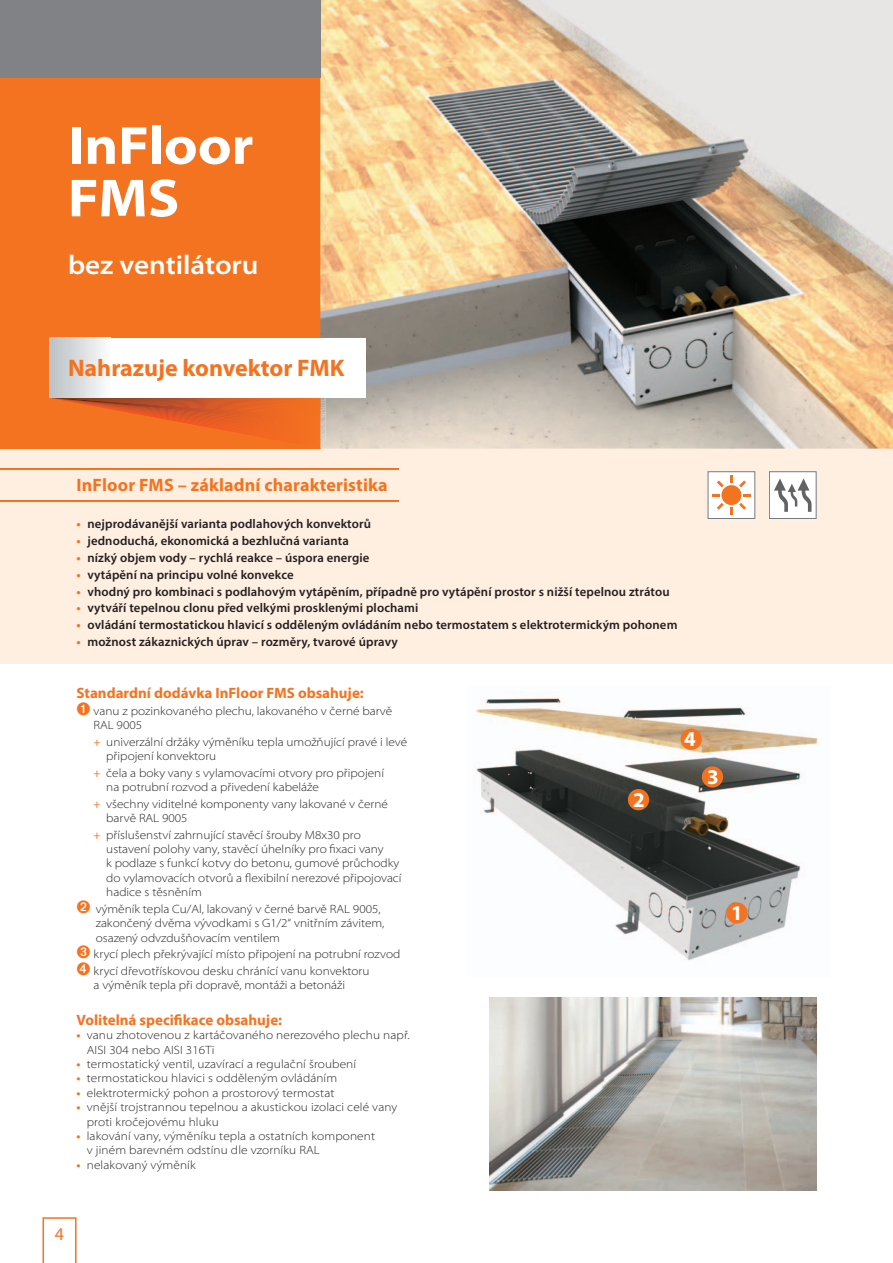
<style>
.page{position:relative;width:893px;height:1263px;background:#fff}
.page>*{position:absolute;margin:0;border:0;box-sizing:border-box;transform-origin:0 0}
.t1{font:700 semi-expanded 54px/52.5px "Myriad Pro";color:#fff}
.t2{font:600 semi-expanded 27px "Myriad Pro";color:#fff}
.t3{font:700 24px "Myriad Pro";color:#f47321}
.t4{font:700 21px "Myriad Pro";color:#fff}
.t5{font:700 18px "Myriad Pro";letter-spacing:.01em;color:#f47321}
.t6{font:18px "Myriad Pro";color:#f47321}
.t7{font:700 15px "Myriad Pro";color:#f47321}
.t8{font:600 12.75px "Myriad Pro";letter-spacing:.01em;color:#231f20}
.t9{font:300 semi-expanded 12px/14.4px "Myriad Pro";color:#231f20}
.s1{font-weight:700;color:#f47321}
.s2{color:#f47321}
.s3{font-weight:400;font-stretch:normal;color:#f47321}
.s4{font-weight:700;font-stretch:normal;color:#f47321}
</style>
<div class="page">
<svg style="left:43px;top:1217px;width:34px;height:46px"></svg>
<div style="left:0;top:447px;width:893px;height:217px;background:#feefe1"></div>
<div style="left:0;top:77px;width:320px;height:372px;background:#f47321"></div>
<img style="left:320px;top:0;width:573px;height:449px">
<div style="left:0;top:0;width:320px;height:77px;background:#808285"></div>
<img style="left:489px;top:997px;width:327px;height:194px">
<img style="left:476px;top:698px;width:343px;height:263px">
<div style="left:726px;top:902px;width:22px;height:22px;background:#f47321;border-radius:50%"></div>
<div style="left:628px;top:789px;width:21px;height:21px;background:#f47321;border-radius:50%"></div>
<div style="left:702px;top:766px;width:21px;height:21px;background:#f47321;border-radius:50%"></div>
<div style="left:681px;top:729px;width:21px;height:21px;background:#f47321;border-radius:50%"></div>
<img style="left:137px;top:414px;width:153px;height:6px">
<img style="left:126px;top:412px;width:164px;height:2px">
<img style="left:121px;top:411px;width:169px;height:1px">
<img style="left:110px;top:409px;width:180px;height:2px">
<img style="left:105px;top:408px;width:185px;height:1px">
<img style="left:94px;top:406px;width:196px;height:2px">
<img style="left:88px;top:405px;width:202px;height:1px">
<img style="left:50px;top:397px;width:240px;height:8px">
<img style="left:51px;top:397px;width:239px;height:6px">
<img style="left:52px;top:397px;width:238px;height:5px">
<img style="left:54px;top:397px;width:236px;height:3px">
<svg style="left:290px;top:397px;width:37px;height:45px"></svg>
<img style="left:61px;top:397px;width:242px;height:2px">
<div style="left:49px;top:338px;width:317px;height:59px;background:#fff"></div>
<div style="left:49px;top:338px;width:62px;height:59px;background:linear-gradient(to right,#bac0c4,#fafbfc)"></div>
<hr style="left:0;top:468px;width:398px;height:1px;background:#f47321">
<hr style="left:0;top:501px;width:398px;height:1px;background:#f47321">
<div style="left:708px;top:472px;width:47px;height:46px;background:#fff"></div>
<div style="left:708px;top:471px;width:47px;height:48px;border:1px solid #717d83"></div>
<div style="left:721px;top:485px;width:20px;height:20px;background:#f47321;border-radius:50%"></div>
<svg style="left:730px;top:507px;width:3px;height:7px"></svg>
<svg style="left:730px;top:476px;width:3px;height:7px"></svg>
<svg style="left:717px;top:503px;width:7px;height:7px"></svg>
<svg style="left:739px;top:480px;width:7px;height:7px"></svg>
<svg style="left:712px;top:494px;width:7px;height:2px"></svg>
<svg style="left:744px;top:494px;width:7px;height:2px"></svg>
<svg style="left:717px;top:480px;width:7px;height:7px"></svg>
<svg style="left:739px;top:503px;width:7px;height:7px"></svg>
<div style="left:769px;top:472px;width:47px;height:46px;background:#fff"></div>
<div style="left:769px;top:471px;width:47px;height:48px;border:1px solid #717d83"></div>
<svg style="left:774px;top:478px;width:38px;height:34px"></svg>
<h1 class="t1" style="left:68px;top:120px;width:187px">InFloor<br>FMS</h1>
<h2 class="t2" style="left:68px;top:250px;width:192px">bez ventilátoru</h2>
<h3 class="t3" style="left:68px;top:352px;width:278px">Nahrazuje konvektor FMK</h3>
<h3 class="t5" style="left:77px;top:473px;width:313px">InFloor FMS – základní charakteristika</h3>
<p class="t8" style="left:77px;top:516px;width:296px"><span class="s1">•</span> nejprodávanější varianta podlahových konvektorů</p>
<p class="t8" style="left:77px;top:533px;width:274px"><span class="s1">•</span> jednoduchá, ekonomická a bezhlučná varianta</p>
<p class="t8" style="left:77px;top:550px;width:294px"><span class="s1">•</span> nízký objem vody – rychlá reakce – úspora energie</p>
<p class="t8" style="left:77px;top:566px;width:219px"><span class="s1">•</span> vytápění na principu volné konvekce</p>
<p class="t8" style="left:77px;top:583px;width:595px"><span class="s1">•</span> vhodný pro kombinaci s podlahovým vytápěním, případně pro vytápění prostor s nižší tepelnou ztrátou</p>
<p class="t8" style="left:77px;top:600px;width:343px"><span class="s1">•</span> vytváří tepelnou clonu před velkými prosklenými plochami</p>
<p class="t8" style="left:77px;top:617px;width:602px"><span class="s1">•</span> ovládání termostatickou hlavicí s odděleným ovládáním nebo termostatem s elektrotermickým pohonem</p>
<p class="t8" style="left:77px;top:634px;width:323px"><span class="s1">•</span> možnost zákaznických úprav – rozměry, tvarové úpravy</p>
<p class="t7" style="left:77px;top:683px;width:289px">Standardní dodávka InFloor FMS obsahuje:</p>
<p class="t9" style="left:94px;top:704px;width:300px;text-indent:-17px"><span class="s2">➊</span> vanu z pozinkovaného plechu, lakovaného v černé barvě<br>RAL 9005</p>
<p class="t9" style="left:106px;top:735px;width:302px;text-indent:-13px"><span class="s3">+</span> univerzální držáky výměníku tepla umožňující pravé i levé připojení konvektoru</p>
<p class="t9" style="left:106px;top:766px;width:279px;text-indent:-13px"><span class="s3">+</span> čela a boky vany s vylamovacími otvory pro připojení na potrubní rozvod a přivedení kabeláže</p>
<p class="t9" style="left:106px;top:797px;width:283px;text-indent:-13px"><span class="s3">+</span> všechny viditelné komponenty vany lakované v černé barvě RAL 9005</p>
<p class="t9" style="left:106px;top:827px;width:297px;text-indent:-13px"><span class="s3">+</span> příslušenství zahrnující stavěcí šrouby M8x30 pro ustavení polohy vany, stavěcí úhelníky pro fixaci vany<br>k podlaze s funkcí kotvy do betonu, gumové průchodky do vylamovacích otvorů a flexibilní nerezové připojovací hadice s těsněním</p>
<p class="t9" style="left:96px;top:902px;width:290px;text-indent:-19px"><span class="s2">➋</span> výměník tepla Cu/Al, lakovaný v černé barvě RAL 9005, zakončený dvěma vývodkami s G1/2“ vnitřním závitem, osazený odvzdušňovacím ventilem</p>
<p class="t9" style="left:77px;top:946px;width:325px;line-height:16.5px"><span class="s2">➌</span> krycí plech překrývající místo připojení na potrubní rozvod<br><span class="s2">➍</span> krycí dřevotřískovou desku chránící vanu konvektoru</p>
<p class="t9" style="left:94px;top:978px;width:253px">a výměník tepla při dopravě, montáži a betonáži</p>
<p class="t7" style="left:77px;top:1010px;width:207px">Volitelná specifikace obsahuje:</p>
<p class="t9" style="left:87px;top:1028px;width:324px;text-indent:-10px"><span class="s4">•</span> vanu zhotovenou z kartáčovaného nerezového plechu např.<br>AISI 304 nebo AISI 316Ti</p>
<p class="t9" style="left:77px;top:1057px;width:281px"><span class="s4">•</span> termostatický ventil, uzavírací a regulační šroubení</p>
<p class="t9" style="left:77px;top:1071px;width:262px"><span class="s4">•</span> termostatickou hlavici s odděleným ovládáním</p>
<p class="t9" style="left:77px;top:1086px;width:260px"><span class="s4">•</span> elektrotermický pohon a prostorový termostat</p>
<p class="t9" style="left:87px;top:1100px;width:312px;text-indent:-10px"><span class="s4">•</span> vnější trojstrannou tepelnou a akustickou izolaci celé vany proti kročejovému hluku</p>
<p class="t9" style="left:87px;top:1129px;width:290px;text-indent:-10px"><span class="s4">•</span> lakování vany, výměníku tepla a ostatních komponent v jiném barevném odstínu dle vzorníku RAL</p>
<p class="t9" style="left:77px;top:1158px;width:121px"><span class="s4">•</span> nelakovaný výměník</p>
<h3 class="t4" style="left:633px;top:786px;width:13px">2</h3>
<h3 class="t4" style="left:684px;top:725px;width:13px">4</h3>
<h3 class="t4" style="left:707px;top:763px;width:13px">3</h3>
<h3 class="t4" style="left:731px;top:899px;width:13px">1</h3>
<h3 class="t6" style="left:55px;top:1223px;width:11px">4</h3>
</div>
